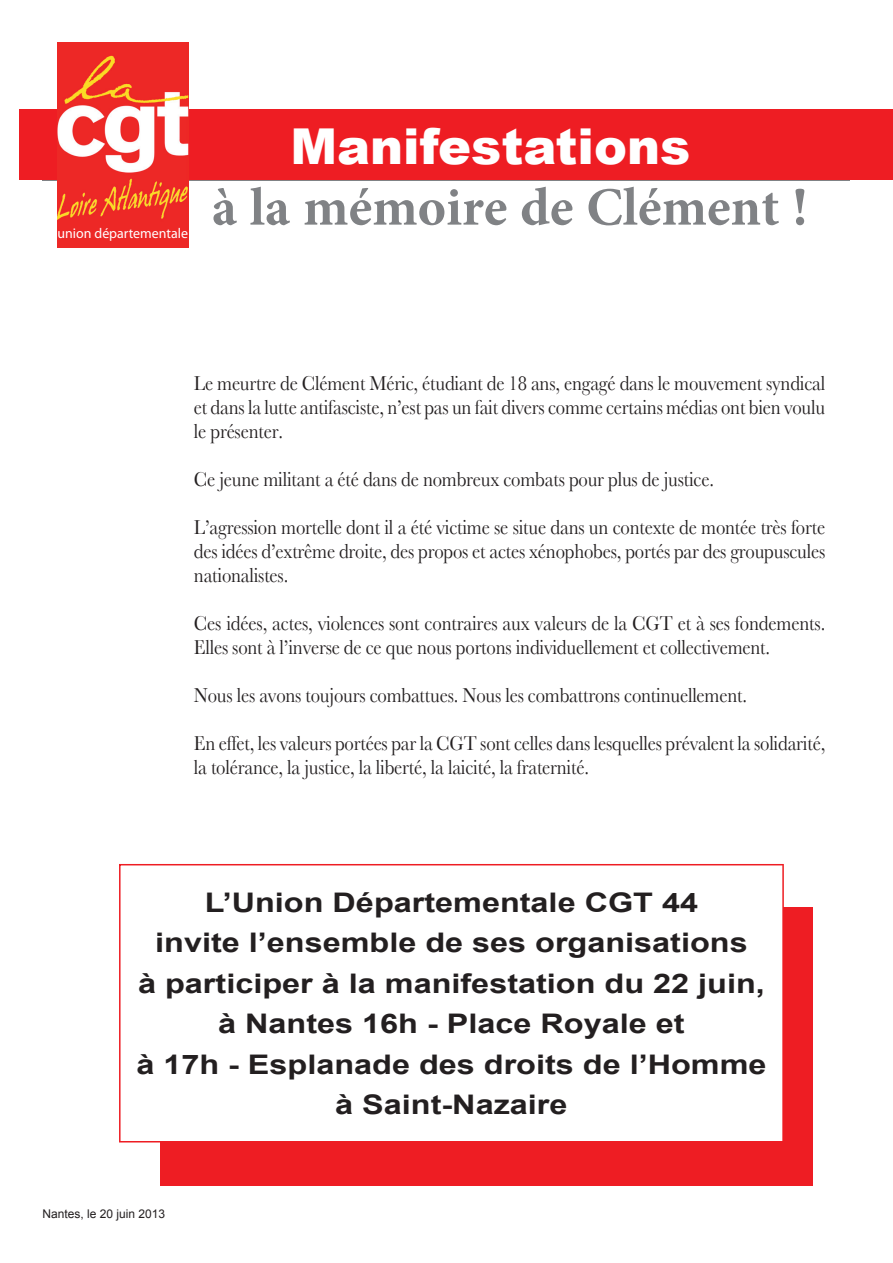
<style>
.page{position:relative;width:893px;height:1263px;background:#fff}
.page>*{position:absolute;margin:0;border:0;box-sizing:border-box;transform-origin:0 0}
.t1{font:700 54px "Minion Pro";color:#808285}
.t2{font:700 54px "Myriad Pro";color:#fff}
.t3{font:900 49.5px "Arial";color:#fff}
.t4{font:700 27px/40.5px "Arial";color:#231f20;text-align:center;scale:1.2 1}
.t5{font:700 27px "Palatino";letter-spacing:-.01em;color:#231f20;scale:.89 1}
.t6{font:21px/24px "Baskerville";letter-spacing:-.01em;color:#231f20;text-align:justify;scale:.89 1}
.t7{font:14.25px "Myriad Pro";color:#fff}
.t8{font:12px "Arial";color:#231f20}
</style>
<div class="page">
<div style="left:19px;top:109px;width:874px;height:71px;background:#ee1d23"></div>
<img style="left:57px;top:43px;width:132px;height:204px">
<div style="left:160px;top:907px;width:652px;height:279px;background:#ee1d23"></div>
<div style="left:119px;top:864px;width:665px;height:278px;background:#fff"></div>
<h2 class="t3" style="left:290px;top:111px;width:401px">Manifestations</h2>
<h1 class="t2" style="left:330px;top:123px;width:362px">Manifestations</h1>
<p class="t7" style="left:58px;top:224px;width:132px">union départementale</p>
<h1 class="t1" style="left:212px;top:169px;width:597px">à la mémoire de Clément !</h1>
<p class="t6" style="left:194px;top:371px;width:711px">Le meurtre de Clément Méric, étudiant de 18 ans, engagé dans le mouvement syndical et dans la lutte antifasciste, n’est pas un fait divers comme certains médias ont bien voulu le présenter.</p>
<p class="t6" style="left:194px;top:467px;width:586px">Ce jeune militant a été dans de nombreux combats pour plus de justice.</p>
<p class="t6" style="left:194px;top:515px;width:711px">L’agression mortelle dont il a été victime se situe dans un contexte de montée très forte des idées d’extrême droite, des propos et actes xénophobes, portés par des groupuscules nationalistes.</p>
<p class="t6" style="left:194px;top:611px;width:711px">Ces idées, actes, violences sont contraires aux valeurs de la CGT et à ses fondements.<br>Elles sont à l’inverse de ce que nous portons individuellement et collectivement.</p>
<p class="t6" style="left:194px;top:683px;width:623px">Nous les avons toujours combattues. Nous les combattrons continuellement.</p>
<p class="t6" style="left:194px;top:731px;width:711px">En effet, les valeurs portées par la CGT sont celles dans lesquelles prévalent la solidarité, la tolérance, la justice, la liberté, la laicité, la fraternité.</p>
<p class="t4" style="left:136px;top:883px;width:527px">L’Union Départementale CGT 44<br>invite l’ensemble de ses organisations<br>à participer à la manifestation du 22 juin, à Nantes 16h - Place Royale et<br>à 17h - Esplanade des droits de l’Homme à Saint-Nazaire</p>
<p class="t5" style="left:110px;top:882px;width:363px">province les 22 et 23 juin 2013.</p>
<p class="t8" style="left:43px;top:1205px;width:124px">Nantes, le 20 juin 2013</p>
</div>
